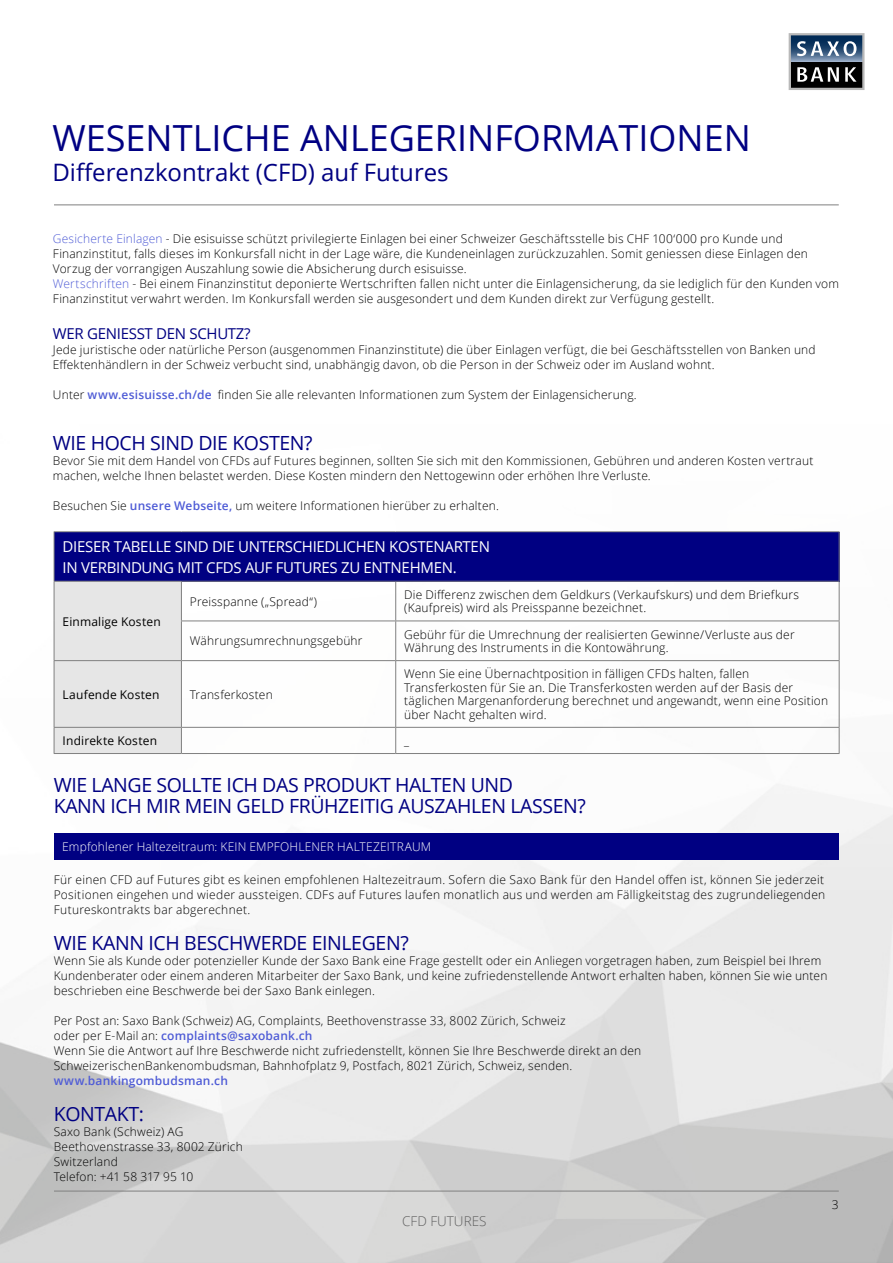
<style>
.page{position:relative;width:893px;height:1263px;background:#fff}
.page>*{position:absolute;margin:0;border:0;box-sizing:border-box;transform-origin:0 0}
.t1{font:36px "Open Sans";color:#000082}
.t2{font:24px "Open Sans";color:#000082}
.t3{font:19.5px/21px "Open Sans";letter-spacing:-.02em;color:#000082}
.t4{font:15px/21px "Open Sans";letter-spacing:-.02em;color:#fff}
.t5{font:15px "Open Sans";letter-spacing:-.02em;color:#000082}
.t6{font:300 13.5px "Open Sans";color:#616161}
.t7{font:300 12px/15px "Open Sans";letter-spacing:.015em;color:#000}
.t8{font:300 12px "Open Sans";letter-spacing:.015em;color:#fff}
.t9{font:12px "Open Sans";letter-spacing:.015em;color:#000}
.t10{font:600 12px "Open Sans";letter-spacing:.015em;color:#4f5cd6}
.s1{color:#4f5cd6}
.s2{font-weight:600;color:#4f5cd6}
</style>
<div class="page">
<img style="left:0;top:531px;width:893px;height:732px">
<hr style="left:54px;top:1191px;width:785px;height:1px;background:#808080">
<hr style="left:54px;top:204px;width:785px;height:1px;background:#808080">
<div style="left:54px;top:532px;width:785px;height:49px;background:#000082"></div>
<hr style="left:395px;top:582px;width:1px;height:38px;background:#808080">
<hr style="left:839px;top:582px;width:1px;height:38px;background:#808080">
<hr style="left:396px;top:620px;width:443px;height:1px;background:#808080">
<hr style="left:395px;top:621px;width:1px;height:39px;background:#808080">
<hr style="left:839px;top:621px;width:1px;height:39px;background:#808080">
<hr style="left:181px;top:660px;width:215px;height:1px;background:#808080">
<hr style="left:395px;top:661px;width:1px;height:66px;background:#808080">
<hr style="left:396px;top:727px;width:443px;height:1px;background:#808080">
<svg style="left:395px;top:728px;width:1px;height:25px"></svg>
<hr style="left:54px;top:531px;width:127px;height:1px;background:#808080">
<hr style="left:54px;top:532px;width:1px;height:49px;background:#808080">
<hr style="left:181px;top:531px;width:215px;height:1px;background:#808080">
<hr style="left:396px;top:531px;width:443px;height:1px;background:#808080">
<hr style="left:839px;top:532px;width:1px;height:49px;background:#808080">
<hr style="left:181px;top:581px;width:215px;height:1px;background:#808080">
<hr style="left:396px;top:581px;width:443px;height:1px;background:#808080">
<hr style="left:181px;top:620px;width:215px;height:1px;background:#808080">
<hr style="left:396px;top:660px;width:443px;height:1px;background:#808080">
<hr style="left:839px;top:661px;width:1px;height:66px;background:#808080">
<hr style="left:181px;top:727px;width:215px;height:1px;background:#808080">
<svg style="left:839px;top:728px;width:1px;height:25px"></svg>
<hr style="left:181px;top:753px;width:215px;height:1px;background:#808080">
<hr style="left:396px;top:753px;width:443px;height:1px;background:#808080">
<div style="left:54px;top:581px;width:128px;height:172px;background:#e6e6e6"></div>
<hr style="left:54px;top:753px;width:127px;height:1px;background:#808080">
<div style="left:54px;top:833px;width:784px;height:27px;background:#000082"></div>
<svg style="left:789px;top:33px;width:75px;height:57px;background:#525e6c"></svg>
<h1 class="t1" style="left:52px;top:113px;width:700px">WESENTLICHE ANLEGERINFORMATIONEN</h1>
<h2 class="t2" style="left:52px;top:156px;width:398px">Differenzkontrakt (CFD) auf Futures</h2>
<p class="t7" style="left:53px;top:231px;width:788px"><span class="s1">Gesicherte Einlagen</span> - Die esisuisse schützt privilegierte Einlagen bei einer Schweizer Geschäftsstelle bis CHF 100‘000 pro Kunde und Finanzinstitut, falls dieses im Konkursfall nicht in der Lage wäre, die Kundeneinlagen zurückzuzahlen. Somit geniessen diese Einlagen den Vorzug der vorrangigen Auszahlung sowie die Absicherung durch esisuisse.<br><span class="s1">Wertschriften</span> - Bei einem Finanzinstitut deponierte Wertschriften fallen nicht unter die Einlagensicherung, da sie lediglich für den Kunden vom Finanzinstitut verwahrt werden. Im Konkursfall werden sie ausgesondert und dem Kunden direkt zur Verfügung gestellt.</p>
<p class="t5" style="left:53px;top:323px;width:199px">WER GENIESST DEN SCHUTZ?</p>
<p class="t7" style="left:53px;top:342px;width:764px">Jede juristische oder natürliche Person (ausgenommen Finanzinstitute) die über Einlagen verfügt, die bei Geschäftsstellen von Banken und<br>Effektenhändlern in der Schweiz verbucht sind, unabhängig davon, ob die Person in der Schweiz oder im Ausland wohnt.</p>
<p class="t7" style="left:53px;top:387px;width:585px">Unter <span class="s2">www.esisuisse.ch/de</span> finden Sie alle relevanten Informationen zum System der Einlagensicherung.</p>
<h3 class="t3" style="left:53px;top:432px;width:261px">WIE HOCH SIND DIE KOSTEN?</h3>
<p class="t7" style="left:53px;top:453px;width:762px">Bevor Sie mit dem Handel von CFDs auf Futures beginnen, sollten Sie sich mit den Kommissionen, Gebühren und anderen Kosten vertraut machen, welche Ihnen belastet werden. Diese Kosten mindern den Nettogewinn oder erhöhen Ihre Verluste.</p>
<p class="t7" style="left:53px;top:498px;width:447px">Besuchen Sie <span class="s2">unsere Webseite,</span> um weitere Informationen hierüber zu erhalten.</p>
<p class="t4" style="left:63px;top:535px;width:429px">DIESER TABELLE SIND DIE UNTERSCHIEDLICHEN KOSTENARTEN<br>IN VERBINDUNG MIT CFDS AUF FUTURES ZU ENTNEHMEN.</p>
<p class="t9" style="left:63px;top:613px;width:100px">Einmalige Kosten</p>
<p class="t7" style="left:190px;top:593px;width:128px">Preisspanne („Spread“)</p>
<p class="t7" style="left:404px;top:587px;width:396px;line-height:13.5px">Die Differenz zwischen dem Geldkurs (Verkaufskurs) und dem Briefkurs (Kaufpreis) wird als Preisspanne bezeichnet.</p>
<p class="t7" style="left:190px;top:633px;width:174px">Währungsumrechnungsgebühr</p>
<p class="t7" style="left:404px;top:627px;width:392px;line-height:13.5px">Gebühr für die Umrechnung der realisierten Gewinne/Verluste aus der<br>Währung des Instruments in die Kontowährung.</p>
<p class="t9" style="left:63px;top:686px;width:99px">Laufende Kosten</p>
<p class="t7" style="left:190px;top:686px;width:84px">Transferkosten</p>
<p class="t7" style="left:404px;top:667px;width:425px;line-height:13.5px">Wenn Sie eine Übernachtposition in fälligen CFDs halten, fallen Transferkosten für Sie an. Die Transferkosten werden auf der Basis der täglichen Margenanforderung berechnet und angewandt, wenn eine Position über Nacht gehalten wird.</p>
<p class="t9" style="left:63px;top:732px;width:96px">Indirekte Kosten</p>
<p class="t7" style="left:404px;top:733px;width:6px">_</p>
<h3 class="t3" style="left:54px;top:773px;width:534px">WIE LANGE SOLLTE ICH DAS PRODUKT HALTEN UND<br>KANN ICH MIR MEIN GELD FRÜHZEITIG AUSZAHLEN LASSEN?</h3>
<p class="t8" style="left:62px;top:839px;width:370px">Empfohlener Haltezeitraum: KEIN EMPFOHLENER HALTEZEITRAUM</p>
<p class="t7" style="left:54px;top:871px;width:773px;text-align:justify">Für einen CFD auf Futures gibt es keinen empfohlenen Haltezeitraum. Sofern die Saxo Bank für den Handel offen ist, können Sie jederzeit Positionen eingehen und wieder aussteigen. CDFs auf Futures laufen monatlich aus und werden am Fälligkeitstag des zugrundeliegenden Futureskontrakts bar abgerechnet.</p>
<h3 class="t3" style="left:54px;top:932px;width:356px">WIE KANN ICH BESCHWERDE EINLEGEN?</h3>
<p class="t7" style="left:54px;top:952px;width:775px">Wenn Sie als Kunde oder potenzieller Kunde der Saxo Bank eine Frage gestellt oder ein Anliegen vorgetragen haben, zum Beispiel bei Ihrem<br>Kundenberater oder einem anderen Mitarbeiter der Saxo Bank, und keine zufriedenstellende Antwort erhalten haben, können Sie wie unten beschrieben eine Beschwerde bei der Saxo Bank einlegen.</p>
<p class="t7" style="left:54px;top:1012px;width:589px">Per Post an: Saxo Bank (Schweiz) AG, Complaints, Beethovenstrasse 33, 8002 Zürich, Schweiz<br>oder per E-Mail an: <span class="s2">complaints@saxobank.ch<br></span>Wenn Sie die Antwort auf Ihre Beschwerde nicht zufriedenstellt, können Sie Ihre Beschwerde direkt an den SchweizerischenBankenombudsman, Bahnhofplatz 9, Postfach, 8021 Zürich, Schweiz, senden.</p>
<p class="t10" style="left:54px;top:1072px;width:176px">www.bankingombudsman.ch</p>
<h3 class="t3" style="left:54px;top:1103px;width:92px">KONTAKT:</h3>
<p class="t7" style="left:54px;top:1123px;width:191px">Saxo Bank (Schweiz) AG<br>Beethovenstrasse 33, 8002 Zürich<br>Switzerland<br>Telefon: +41 58 317 95 10</p>
<p class="t6" style="left:402px;top:1211px;width:86px">CFD FUTURES</p>
<p class="t7" style="left:832px;top:1197px;width:8px">3</p>
</div>
